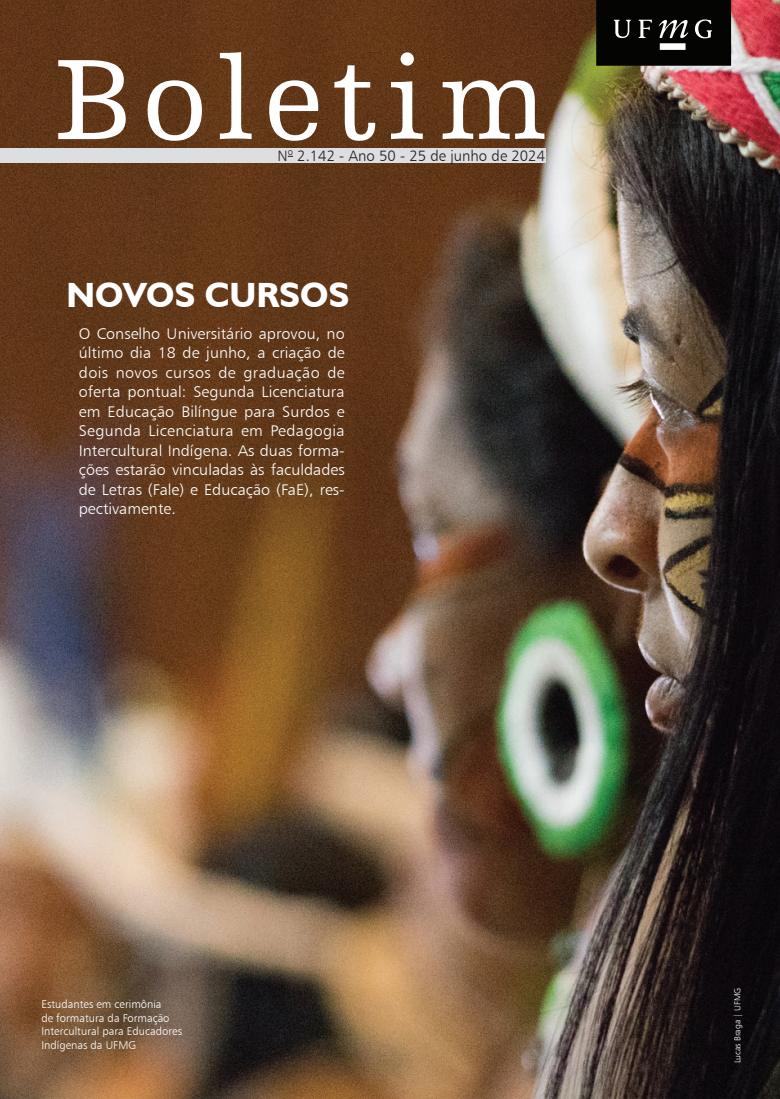
<style>
.page{position:relative;width:780px;height:1099px;background:#fff}
.page>*{position:absolute;margin:0;border:0;box-sizing:border-box;transform-origin:0 0}
.t1{font:700 35px "Humanist 521 BT";color:#fff}
.t2{font:15.5px/19.5px "Humanist 777 BT Light B";color:#fff;text-align:justify;scale:1.05 1}
.t3{font:15px "Humanist 777 BT Light B";color:#231f20}
.t4{font:11.25px/13.5px "Humanist 777 BT Light B";color:#fff}
.t5{font:8.75px "Humanist 777 BT Light B";letter-spacing:-.01em;color:#fff}
</style>
<div class="page">
<img style="left:0;top:0;width:780px;height:1098px">
<div style="left:0;top:148px;width:545px;height:15px;background:#dddee0"></div>
<svg style="left:596px;top:0;width:135px;height:66px;background:#171816"></svg>
<svg style="left:58px;top:52px;width:486px;height:89px;fill:#643919"></svg>
<div style="left:400px;top:52px;width:14px;height:14px;background:#fff;border-radius:50%"></div>
<p class="t3" style="left:277px;top:146px;width:269px">N<sup>o</sup> 2.142 - Ano 50 - 25 de junho de 2024</p>
<h1 class="t1" style="left:67px;top:273px;width:284px">NOVOS CURSOS</h1>
<p class="t2" style="left:79px;top:323px;width:255px">O Conselho Universitário aprovou, no último dia 18 de junho, a criação de dois novos cursos de graduação de oferta pontual: Segunda Licenciatura em Educação Bilíngue para Surdos e Segunda Licenciatura em Pedagogia Intercultural Indígena. As duas forma&shy;ções estarão vinculadas às faculdades de Letras (Fale) e Educação (FaE), res&shy;pectivamente.</p>
<p class="t4" style="left:41px;top:997px;width:142px">Estudantes em cerimônia<br>de formatura da Formação<br>Intercultural para Educadores<br>Indígenas da UFMG</p>
<p class="t5" style="left:732px;top:1063px;width:77px;rotate:-90deg">Lucas Braga | UFMG</p>
</div>
